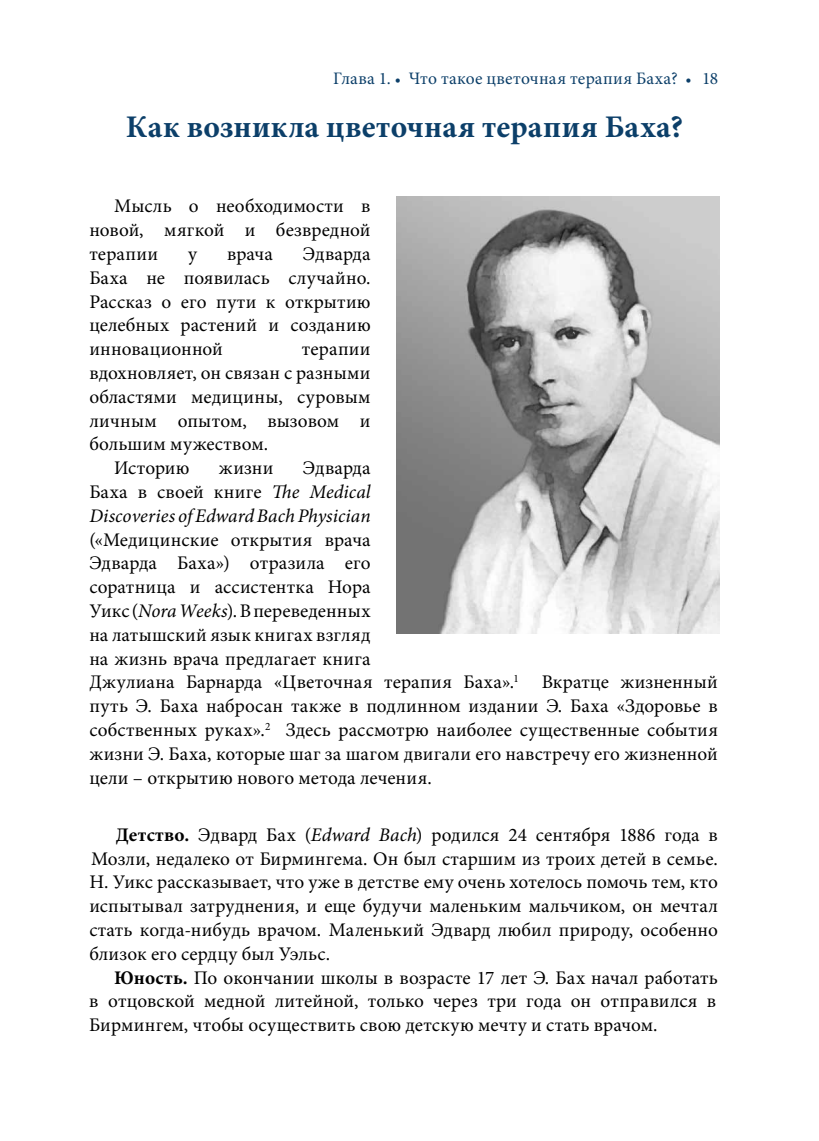
<style>
.page{position:relative;width:819px;height:1141px;background:#fff}
.page>*{position:absolute;margin:0;border:0;box-sizing:border-box;transform-origin:0 0}
.t1{font:700 31.5px "Minion Pro";letter-spacing:.01em;color:#0c3f69}
.t2{font:19.25px/23.8px "Minion Pro";letter-spacing:.01em;color:#000;text-align:justify}
.t3{font:italic 19.25px/23.8px "Minion Pro";color:#000;text-align:justify}
.t4{font:17.5px "Minion Pro";letter-spacing:.015em;color:#0c3f69}
.s1{font-size:15.75px}
.s2{font-style:normal}
.s3{font-style:italic}
.s4{font-weight:700}
</style>
<div class="page">
<img style="left:396px;top:197px;width:323px;height:436px">
<p class="t4" style="left:333px;top:67px;width:387px">Глава 1. <span class="s1">•</span> Что такое цветочная терапия Баха? <span class="s1">•</span> 18</p>
<h1 class="t1" style="left:126px;top:104px;width:558px">Как возникла цветочная терапия Баха?</h1>
<p class="t2" style="left:89px;top:194px;width:283px;text-indent:25px">Мысль о необходимости в новой, мягкой и безвредной терапии</p>
<p class="t2" style="left:89px;top:242px;width:283px;text-indent:213px">Эдварда Баха не появилась случайно.<br>Рассказ о его пути к открытию целебных растений и созданию инновационной</p>
<p class="t2" style="left:188px;top:242px;width:10px">у</p>
<p class="t2" style="left:227px;top:242px;width:47px">врача</p>
<p class="t2" style="left:302px;top:337px;width:70px">терапии</p>
<p class="t2" style="left:89px;top:361px;width:283px">вдохновляет, он связан с разными</p>
<p class="t2" style="left:89px;top:385px;width:283px">областями медицины, суровым</p>
<p class="t2" style="left:89px;top:409px;width:283px">личным опытом, вызовом и</p>
<p class="t2" style="left:89px;top:432px;width:180px">большим мужеством.</p>
<p class="t2" style="left:114px;top:456px;width:77px">Историю</p>
<p class="t2" style="left:219px;top:456px;width:56px">жизни</p>
<p class="t3" style="left:89px;top:456px;width:283px;text-indent:213px"><span class="s2">Эдварда Баха в своей книге</span> The Medical Discoveries of Edward Bach Physician</p>
<p class="t2" style="left:89px;top:528px;width:630px;text-align:left">(«Медицинские открытия врача<br>Эдварда Баха») отразила его<br>соратница и ассистентка Нора<br>Уикс (<span class="s3">Nora Weeks</span>). В переведенных<br>на латышский язык книгах взгляд<br>на жизнь врача предлагает книга<br>Джулиана Барнарда «Цветочная терапия Баха».<sup>1</sup> Вкратце жизненный путь Э. Баха набросан также в подлинном издании Э. Баха «Здоровье в собственных руках».<sup>2</sup> Здесь рассмотрю наиболее существенные события жизни Э. Баха, которые шаг за шагом двигали его навстречу его жизненной цели – открытию нового метода лечения.</p>
<p class="t2" style="left:89px;top:823px;width:630px;text-indent:27px"><span class="s4">Детство.</span> Эдвард Бах (<span class="s3">Edward Bach</span>) родился 24 сентября 1886 года в Мозли, недалеко от Бирмингема. Он был старшим из троих детей в семье.<br>Н. Уикс рассказывает, что уже в детстве ему очень хотелось помочь тем, кто испытывал затруднения, и еще будучи маленьким мальчиком, он мечтал стать когда-нибудь врачом. Маленький Эдвард любил природу, особенно близок его сердцу был Уэльс.</p>
<p class="t2" style="left:89px;top:966px;width:630px;text-indent:25px"><span class="s4">Юность.</span> По окончании школы в возрасте 17 лет Э. Бах начал работать в отцовской медной литейной, только через три года он отправился в Бирмингем, чтобы осуществить свою детскую мечту и стать врачом.</p>
</div>
